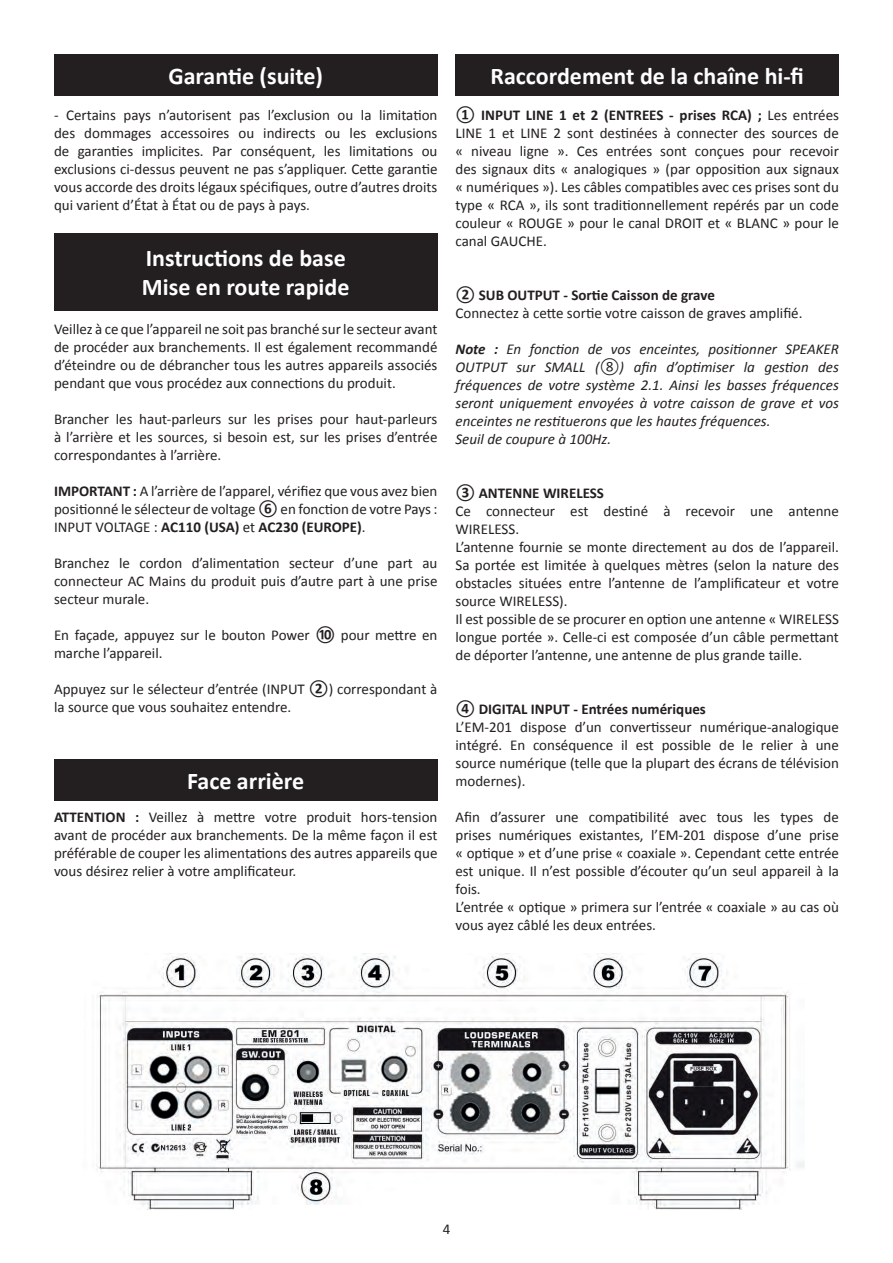
<style>
.page{position:relative;width:893px;height:1263px;background:#fff}
.page>*{position:absolute;margin:0;border:0;box-sizing:border-box;transform-origin:0 0}
.t1{font:700 24px/28.8px "Calibri";color:#fff}
.t2{font:15px/18px "Calibri";color:#231f20;text-align:justify}
.t3{font:italic 15px/18px "Calibri";color:#231f20}
.t4{font:700 15px "Calibri";color:#231f20}
.s1{font-weight:700}
.s2{font-style:normal}
</style>
<div class="page">
<div style="left:54px;top:54px;width:383px;height:42px;background:#231f20"></div>
<div style="left:455px;top:54px;width:384px;height:42px;background:#231f20"></div>
<div style="left:54px;top:233px;width:383px;height:77px;background:#231f20"></div>
<div style="left:54px;top:759px;width:383px;height:42px;background:#231f20"></div>
<img style="left:96px;top:954px;width:709px;height:255px">
<h1 class="t1" style="left:168px;top:61px;width:156px">Garantie (suite)</h1>
<h1 class="t1" style="left:491px;top:61px;width:315px">Raccordement de la chaîne hi-fi</h1>
<p class="t2" style="left:455px;top:106px;width:385px"><span class="s1">① INPUT LINE 1 et 2 (ENTREES - prises RCA) ;</span> Les entrées LINE 1 et LINE 2 sont destinées à connecter des sources de « niveau ligne ». Ces entrées sont conçues pour recevoir des signaux dits « analogiques » (par opposition aux signaux « numériques »). Les câbles compatibles avec ces prises sont du type « RCA », ils sont traditionnellement repérés par un code couleur « ROUGE » pour le canal DROIT et « BLANC » pour le canal GAUCHE.</p>
<p class="t4" style="left:455px;top:285px;width:261px">② SUB OUTPUT - Sortie Caisson de grave</p>
<p class="t2" style="left:455px;top:304px;width:349px">Connectez à cette sortie votre caisson de graves amplifié.</p>
<p class="t3" style="left:455px;top:339px;width:385px"><span class="s1">Note :</span> En fonction de vos enceintes, positionner SPEAKER OUTPUT sur SMALL (<span class="s2">⑧</span>) afin d’optimiser la gestion des fréquences de votre système 2.1. Ainsi les basses fréquences seront uniquement envoyées à votre caisson de grave et vos enceintes ne restituerons que les hautes fréquences.<br>Seuil de coupure à 100Hz.</p>
<p class="t4" style="left:455px;top:483px;width:150px">③ ANTENNE WIRELESS</p>
<p class="t2" style="left:455px;top:502px;width:385px;text-align:left">Ce connecteur est destiné à recevoir une antenne WIRELESS.<br>L’antenne fournie se monte directement au dos de l’appareil.<br>Sa portée est limitée à quelques mètres (selon la nature des obstacles situées entre l’antenne de l’amplificateur et votre source WIRELESS).<br>Il est possible de se procurer en option une antenne « WIRELESS longue portée ». Celle-ci est composée d’un câble permettant de déporter l’antenne, une antenne de plus grande taille.</p>
<p class="t4" style="left:455px;top:699px;width:252px">④ DIGITAL INPUT - Entrées numériques</p>
<p class="t2" style="left:455px;top:718px;width:385px">L’EM-201 dispose d’un convertisseur numérique-analogique intégré. En conséquence il est possible de le relier à une source numérique (telle que la plupart des écrans de télévision modernes).</p>
<p class="t2" style="left:455px;top:808px;width:385px;text-align:left">Afin d’assurer une compatibilité avec tous les types de prises numériques existantes, l’EM-201 dispose d’une prise « optique » et d’une prise « coaxiale ». Cependant cette entrée est unique. Il n’est possible d’écouter qu’un seul appareil à la fois.<br>L’entrée « optique » primera sur l’entrée « coaxiale » au cas où vous ayez câblé les deux entrées.</p>
<p class="t2" style="left:54px;top:106px;width:385px">- Certains pays n’autorisent pas l’exclusion ou la limitation des dommages accessoires ou indirects ou les exclusions de garanties implicites. Par conséquent, les limitations ou exclusions ci-dessus peuvent ne pas s’appliquer. Cette garantie vous accorde des droits légaux spécifiques, outre d’autres droits qui varient d’État à État ou de pays à pays.</p>
<h1 class="t1" style="left:142px;top:244px;width:209px">Instructions de base<br>Mise en route rapide</h1>
<p class="t2" style="left:54px;top:320px;width:385px">Veillez à ce que l’appareil ne soit pas branché sur le secteur avant de procéder aux branchements. Il est également recommandé d’éteindre ou de débrancher tous les autres appareils associés pendant que vous procédez aux connections du produit.</p>
<p class="t2" style="left:54px;top:410px;width:385px">Brancher les haut-parleurs sur les prises pour haut-parleurs à l’arrière et les sources, si besoin est, sur les prises d’entrée correspondantes à l’arrière.</p>
<p class="t2" style="left:54px;top:482px;width:385px"><span class="s1">IMPORTANT :</span> A l’arrière de l’apparel, vérifiez que vous avez bien positionné le sélecteur de voltage <span class="s1">⑥</span> en fonction de votre Pays :<br>INPUT VOLTAGE : <span class="s1">AC110 (USA)</span> et <span class="s1">AC230 (EUROPE)</span>.</p>
<p class="t2" style="left:54px;top:554px;width:385px">Branchez le cordon d’alimentation secteur d’une part au connecteur AC Mains du produit puis d’autre part à une prise secteur murale.</p>
<p class="t2" style="left:54px;top:626px;width:385px">En façade, appuyez sur le bouton Power <span class="s1">⑩</span> pour mettre en marche l’appareil.</p>
<p class="t2" style="left:54px;top:680px;width:385px">Appuyez sur le sélecteur d’entrée (INPUT <span class="s1">②</span>) correspondant à la source que vous souhaitez entendre.</p>
<h1 class="t1" style="left:187px;top:766px;width:118px">Face arrière</h1>
<p class="t2" style="left:54px;top:808px;width:385px"><span class="s1">ATTENTION :</span> Veillez à mettre votre produit hors-tension avant de procéder aux branchements. De la même façon il est préférable de couper les alimentations des autres appareils que vous désirez relier à votre amplificateur.</p>
<p class="t2" style="left:443px;top:1220px;width:9px">4</p>
</div>
